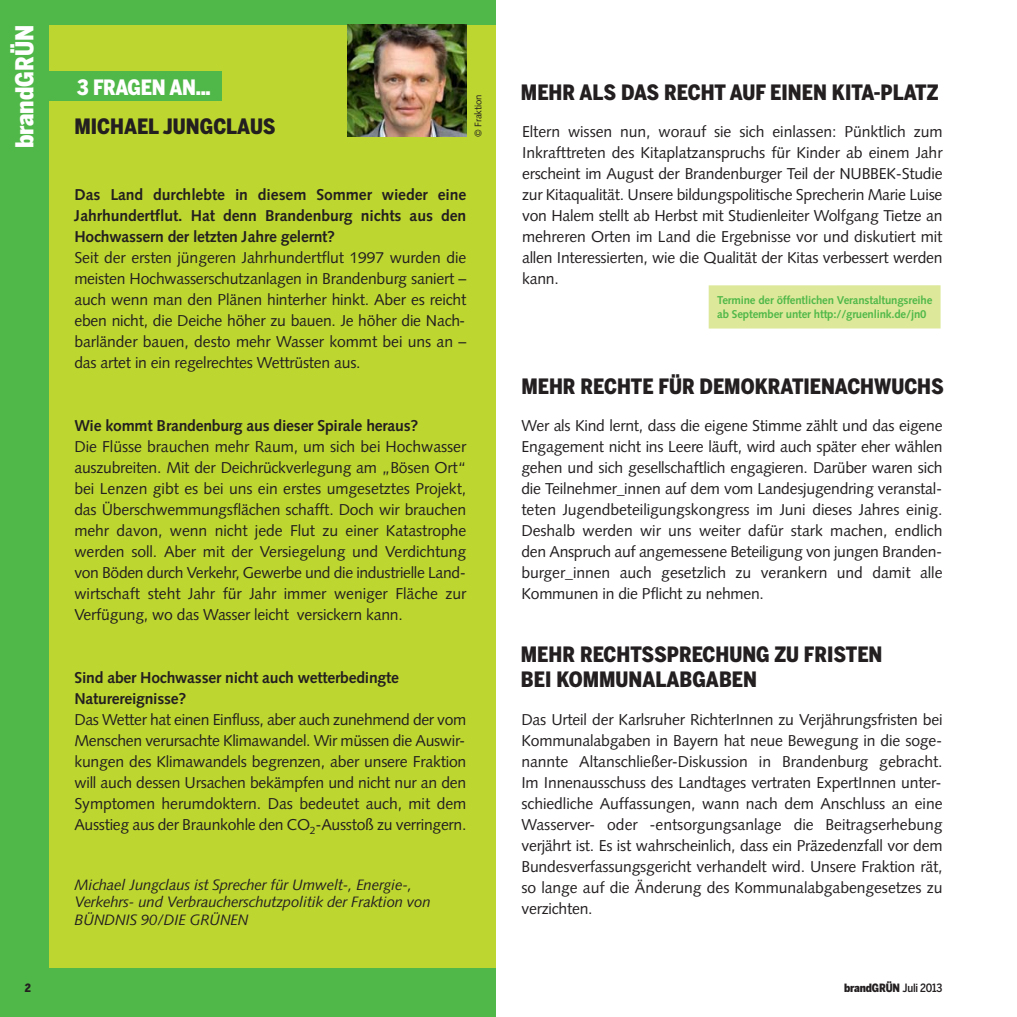
<style>
.page{position:relative;width:1017px;height:1017px;background:#fff}
.page>*{position:absolute;margin:0;border:0;box-sizing:border-box;transform-origin:0 0}
.t1{font:900 24.5px "Benton Sans Cond";color:#fff}
.t2{font:900 21px/25.2px "Benton Sans Cond";color:#231f20}
.t3{font:900 21px "Benton Sans Cond";letter-spacing:-.015em;color:#fff}
.t4{font:15.75px/21px "Syntax";letter-spacing:-.015em;color:#231f20;text-align:justify}
.t5{font:700 15.75px/21px "Syntax";letter-spacing:-.015em;color:#231f20;text-align:justify}
.t6{font:italic 15.05px/17.5px "Syntax";letter-spacing:-.015em;color:#231f20}
.t7{font:700 11.38px/14px "Syntax";letter-spacing:-.015em;color:#50b848}
.t8{font:900 11.38px "Benton Sans Cond";letter-spacing:-.015em;color:#231f20}
.t9{font:9.62px "Syntax";letter-spacing:-.015em;color:#231f20}
.s1{font-weight:500}
</style>
<div class="page">
<hr style="left:1016px;top:0;width:1px;height:1017px;background:#50b848">
<div style="left:0;top:0;width:496px;height:1017px;background:#50b848"></div>
<div style="left:50px;top:25px;width:446px;height:942px;background:#bed730"></div>
<img style="left:347px;top:25px;width:119px;height:111px">
<div style="left:48px;top:71px;width:174px;height:30px;background:#50b848"></div>
<div style="left:709px;top:285px;width:232px;height:44px;background:#dde89a"></div>
<h1 class="t1" style="left:15px;top:148px;width:125px;rotate:-90deg">brandGRÜN</h1>
<h2 class="t3" style="left:77px;top:80px;width:135px">3 FRAGEN AN...</h2>
<h2 class="t2" style="left:74px;top:116px;width:203px">MICHAEL JUNGCLAUS</h2>
<p class="t9" style="left:474px;top:137px;width:44px;rotate:-90deg">© Fraktion</p>
<p class="t5" style="left:74px;top:186px;width:393px">Das Land durchlebte in diesem Sommer wieder eine Jahrhundertflut. Hat denn Brandenburg nichts aus den Hochwassern der letzten Jahre gelernt?</p>
<p class="t4" style="left:74px;top:249px;width:393px">Seit der ersten jüngeren Jahrhundertflut 1997 wurden die meisten Hochwasserschutzanlagen in Brandenburg saniert – auch wenn man den Plänen hinterher hinkt. Aber es reicht eben nicht, die Deiche höher zu bauen. Je höher die Nach&shy;barländer bauen, desto mehr Wasser kommt bei uns an – das artet in ein regelrechtes Wettrüsten aus.</p>
<p class="t5" style="left:74px;top:417px;width:345px">Wie kommt Brandenburg aus dieser Spirale heraus?</p>
<p class="t4" style="left:74px;top:438px;width:393px">Die Flüsse brauchen mehr Raum, um sich bei Hochwasser auszubreiten. Mit der Deichrückverlegung am „Bösen Ort“ bei Lenzen gibt es bei uns ein erstes umgesetztes Projekt, das Überschwemmungsflächen schafft. Doch wir brauchen mehr davon, wenn nicht jede Flut zu einer Katastrophe werden soll. Aber mit der Versiegelung und Verdichtung von Böden durch Verkehr, Gewerbe und die industrielle Land&shy;wirtschaft steht Jahr für Jahr immer weniger Fläche zur Verfügung, wo das Wasser leicht versickern kann.</p>
<p class="t5" style="left:74px;top:669px;width:326px">Sind aber Hochwasser nicht auch wetterbedingte<br>Naturereignisse?</p>
<p class="t4" style="left:74px;top:711px;width:393px">Das Wetter hat einen Einfluss, aber auch zunehmend der vom Menschen verursachte Klimawandel. Wir müssen die Auswir&shy;kungen des Klimawandels begrenzen, aber unsere Fraktion will auch dessen Ursachen bekämpfen und nicht nur an den Symptomen herumdoktern. Das bedeutet auch, mit dem Ausstieg aus der Braunkohle den CO<sub>2</sub>-Ausstoß zu verringern.</p>
<p class="t6" style="left:74px;top:877px;width:358px">Michael Jungclaus ist Sprecher für Umwelt-, Energie-,<br>Verkehrs- und Verbraucherschutzpolitik der Fraktion von<br>BÜNDNIS 90/DIE GRÜNEN</p>
<h2 class="t2" style="left:521px;top:82px;width:419px">MEHR ALS DAS RECHT AUF EINEN KITA-PLATZ</h2>
<p class="t4" style="left:522px;top:123px;width:422px">Eltern wissen nun, worauf sie sich einlassen: Pünktlich zum Inkrafttreten des Kitaplatzanspruchs für Kinder ab einem Jahr erscheint im August der Brandenburger Teil der NUBBEK-Studie zur Kitaqualität. Unsere bildungspolitische Sprecherin Marie Luise von Halem stellt ab Herbst mit Studienleiter Wolfgang Tietze an mehreren Orten im Land die Ergebnisse vor und diskutiert mit allen Interessierten, wie die Qualität der Kitas verbessert werden kann.</p>
<p class="t7" style="left:717px;top:294px;width:217px">Termine der öffentlichen Veranstaltungsreihe ab September unter http://gruenlink.de/jn0</p>
<h2 class="t2" style="left:521px;top:376px;width:424px">MEHR RECHTE FÜR DEMOKRATIENACHWUCHS</h2>
<p class="t4" style="left:521px;top:417px;width:423px">Wer als Kind lernt, dass die eigene Stimme zählt und das eigene Engagement nicht ins Leere läuft, wird auch später eher wählen gehen und sich gesellschaftlich engagieren. Darüber waren sich die Teilnehmer_innen auf dem vom Landesjugendring veranstal&shy;teten Jugendbeteiligungskongress im Juni dieses Jahres einig.<br>Deshalb werden wir uns weiter dafür stark machen, endlich den Anspruch auf angemessene Beteiligung von jungen Branden&shy;burger_innen auch gesetzlich zu verankern und damit alle Kommunen in die Pflicht zu nehmen.</p>
<h2 class="t2" style="left:521px;top:643px;width:363px">MEHR RECHTSSPRECHUNG ZU FRISTEN<br>BEI KOMMUNALABGABEN</h2>
<p class="t4" style="left:521px;top:711px;width:423px">Das Urteil der Karlsruher RichterInnen zu Verjährungsfristen bei Kommunalabgaben in Bayern hat neue Bewegung in die soge&shy;nannte Altanschließer-Diskussion in Brandenburg gebracht.<br>Im Innenausschuss des Landtages vertraten ExpertInnen unter&shy;schiedliche Auffassungen, wann nach dem Anschluss an eine Wasserver- oder -entsorgungsanlage die Beitragserhebung verjährt ist. Es ist wahrscheinlich, dass ein Präzedenzfall vor dem Bundesverfassungsgericht verhandelt wird. Unsere Fraktion rät, so lange auf die Änderung des Kommunalabgabengesetzes zu verzichten.</p>
<p class="t8" style="left:25px;top:983px;width:8px">2</p>
<p class="t8" style="left:844px;top:983px;width:100px">brandGRÜN <span class="s1">Juli 2013</span></p>
</div>
